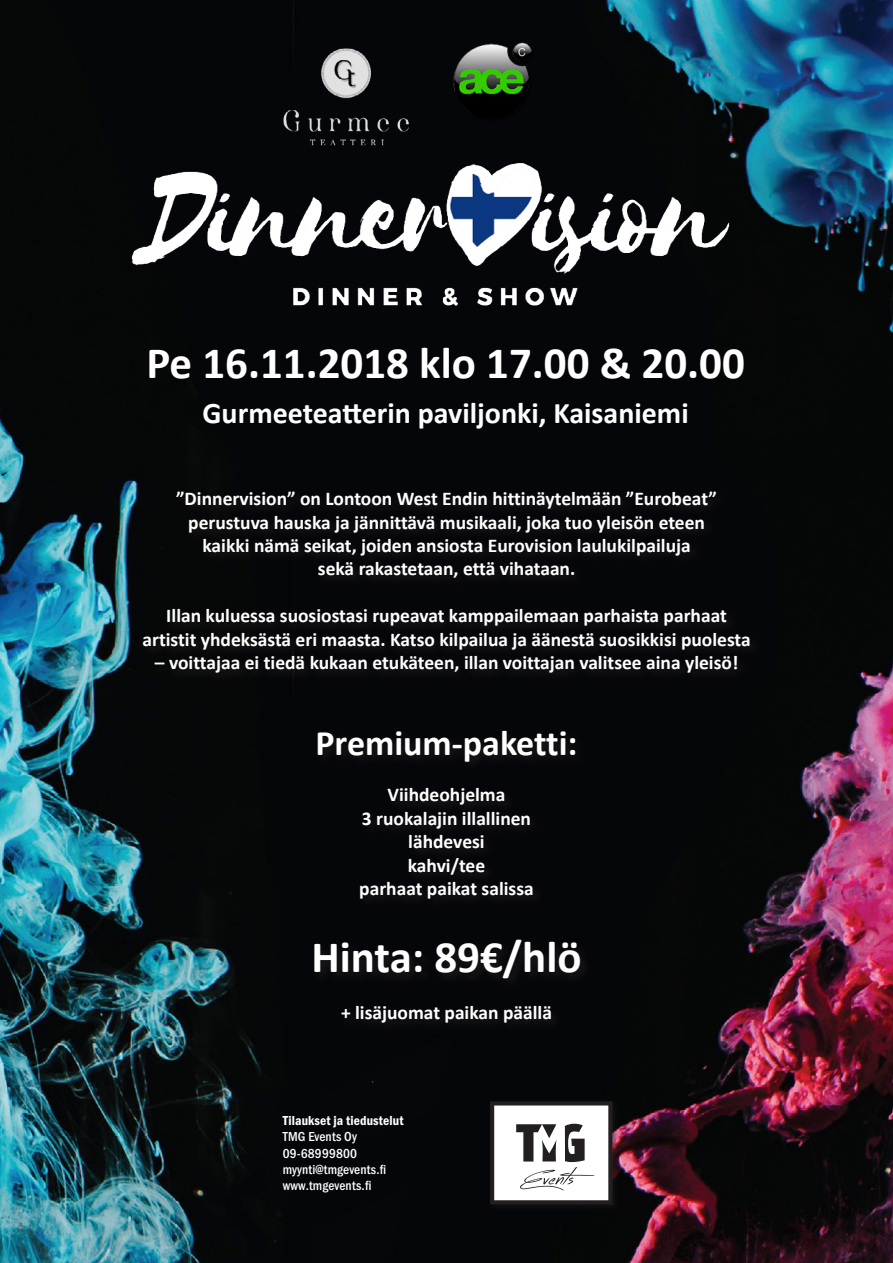
<style>
.page{position:relative;width:893px;height:1263px;background:#fff}
.page>*{position:absolute;margin:0;border:0;box-sizing:border-box;transform-origin:0 0}
.t1{font:700 45px "Calibri";color:#fff}
.t2{font:700 36px "Calibri";color:#fff}
.t3{font:700 30px "Calibri";color:#fff}
.t4{font:700 19.5px/23.4px "Calibri";color:#fff;text-align:center}
.t5{font:500 13.5px "Franklin Gothic URW Con";letter-spacing:.01em;color:#fff}
.t6{font:13.5px "Franklin Gothic URW Con Dem";letter-spacing:.01em;color:#fff}
</style>
<div class="page">
<img style="left:0;top:0;width:893px;height:1263px">
<img style="left:451px;top:37px;width:87px;height:90px">
<img style="left:271px;top:27px;width:170px;height:118px">
<img style="left:59px;top:145px;width:743px;height:178px">
<div style="left:488px;top:1099px;width:132px;height:112px;background:#231f20;opacity:.4"></div>
<svg style="left:490px;top:1101px;width:122px;height:103px"></svg>
<div style="left:140px;top:489px;width:622px;height:195px;background:#07080b"></div>
<div style="left:311px;top:727px;width:281px;height:307px;background:#05060a"></div>
<p class="t1" style="left:146px;top:334px;width:600px">Pe 16.11.2018 klo 17.00 &amp; 20.00</p>
<p class="t3" style="left:202px;top:394px;width:488px">Gurmeeteatterin paviljonki, Kaisaniemi</p>
<p class="t4" style="left:176px;top:487px;width:542px">”Dinnervision” on Lontoon West Endin hittinäytelmään ”Eurobeat” perustuva hauska ja jännittävä musikaali, joka tuo yleisön eteen kaikki nämä seikat, joiden ansiosta Eurovision laulukilpailuja<br>sekä rakastetaan, että vihataan.</p>
<p class="t4" style="left:142px;top:604px;width:610px">Illan kuluessa suosiostasi rupeavat kamppailemaan parhaista parhaat artistit yhdeksästä eri maasta. Katso kilpailua ja äänestä suosikkisi puolesta</p>
<p class="t4" style="left:155px;top:651px;width:585px">– voittajaa ei tiedä kukaan etukäteen, illan voittajan valitsee aina yleisö!</p>
<p class="t2" style="left:315px;top:719px;width:264px">Premium-paketti:</p>
<p class="t4" style="left:388px;top:783px;width:119px">Viihdeohjelma</p>
<p class="t4" style="left:362px;top:806px;width:171px">3 ruokalajin illallinen</p>
<p class="t4" style="left:408px;top:830px;width:78px">lähdevesi</p>
<p class="t4" style="left:408px;top:853px;width:79px">kahvi/tee</p>
<p class="t4" style="left:359px;top:877px;width:176px">parhaat paikat salissa</p>
<p class="t1" style="left:311px;top:929px;width:272px">Hinta: 89€/hlö</p>
<p class="t4" style="left:341px;top:1001px;width:212px">+ lisäjuomat paikan päällä</p>
<p class="t6" style="left:283px;top:1112px;width:122px">Tilaukset ja tiedustelut</p>
<p class="t5" style="left:283px;top:1128px;width:76px">TMG Events Oy</p>
<p class="t5" style="left:283px;top:1144px;width:76px">09-68999800</p>
<p class="t5" style="left:283px;top:1160px;width:105px">myynti@tmgevents.fi</p>
<p class="t5" style="left:283px;top:1177px;width:90px">www.tmgevents.fi</p>
</div>
